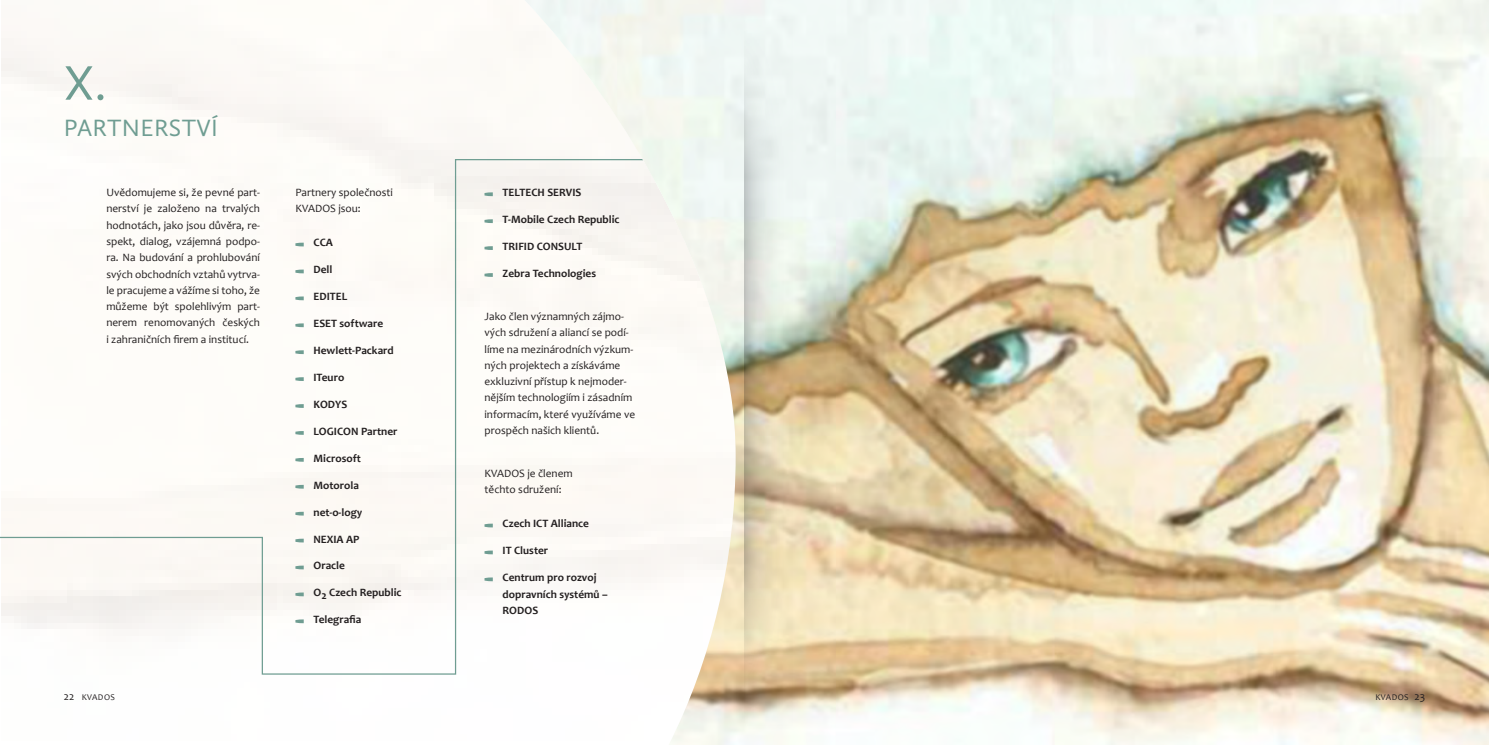
<style>
.page{position:relative;width:1489px;height:745px;background:#fff}
.page>*{position:absolute;margin:0;border:0;box-sizing:border-box;transform-origin:0 0}
.t1{font:50px "Calluna Sans";color:#6f9d92}
.t2{font:24.38px "Calluna Sans";letter-spacing:.015em;color:#6f9d92}
.t3{font:11.25px/16.2px "Candara";color:#231f20}
.t4{font:700 11.25px/16.2px "Candara";color:#231f20}
.t5{font:8.75px "Candara";letter-spacing:.04em;color:#231f20}
.s1{font-size:11.25px}
</style>
<div class="page">
<svg style="left:0;top:158px;width:445px;height:516px"></svg>
<div style="left:445px;top:0;width:79px;height:675px;background:#fdfaf6"></div>
<img style="left:524px;top:0;width:964px;height:744px">
<svg style="left:744px;top:0;width:72px;height:744px"></svg>
<p class="t1" style="left:64px;top:53px;width:44px">X.</p>
<p class="t2" style="left:64px;top:112px;width:155px">PARTNERSTVÍ</p>
<p class="t3" style="left:106px;top:184px;width:155px;text-align:justify">Uvědomujeme si, že pevné part&shy;nerství je založeno na trvalých hodnotách, jako jsou důvěra, re&shy;spekt, dialog, vzájemná podpo&shy;ra. Na budování a prohlubování svých obchodních vztahů vytrva&shy;le pracujeme a vážíme si toho, že můžeme být spolehlivým part&shy;nerem renomovaných českých i zahraničních firem a institucí.</p>
<p class="t3" style="left:295px;top:184px;width:99px">Partnery společnosti<br>KVADOS jsou:</p>
<p class="t4" style="left:313px;top:234px;width:21px">CCA</p>
<p class="t4" style="left:313px;top:261px;width:20px">Dell</p>
<p class="t4" style="left:313px;top:288px;width:35px">EDITEL</p>
<p class="t4" style="left:313px;top:315px;width:71px">ESET software</p>
<p class="t4" style="left:313px;top:342px;width:82px">Hewlett-Packard</p>
<p class="t4" style="left:313px;top:369px;width:32px">ITeuro</p>
<p class="t4" style="left:313px;top:396px;width:35px">KODYS</p>
<p class="t4" style="left:313px;top:422px;width:85px">LOGICON Partner</p>
<p class="t4" style="left:313px;top:449px;width:49px">Microsoft</p>
<p class="t4" style="left:313px;top:476px;width:47px">Motorola</p>
<p class="t4" style="left:313px;top:503px;width:50px">net-o-logy</p>
<p class="t4" style="left:313px;top:530px;width:48px">NEXIA AP</p>
<p class="t4" style="left:313px;top:557px;width:33px">Oracle</p>
<p class="t4" style="left:313px;top:584px;width:89px">O2 Czech Republic</p>
<p class="t4" style="left:313px;top:611px;width:49px">Telegrafia</p>
<p class="t4" style="left:502px;top:184px;width:80px">TELTECH SERVIS</p>
<p class="t4" style="left:502px;top:211px;width:118px">T-Mobile Czech Republic</p>
<p class="t4" style="left:502px;top:238px;width:81px">TRIFID CONSULT</p>
<p class="t4" style="left:502px;top:265px;width:95px">Zebra Technologies</p>
<p class="t3" style="left:484px;top:308px;width:152px">Jako člen významných zájmo&shy;vých sdružení a aliancí se podí&shy;líme na mezinárodních výzkum&shy;ných projektech a získáváme exkluzivní přístup k nejmoder&shy;nějším technologiím i zásadním informacím, které využíváme ve prospěch našich klientů.</p>
<p class="t3" style="left:484px;top:465px;width:90px">KVADOS je členem těchto sdružení:</p>
<p class="t4" style="left:502px;top:515px;width:88px">Czech ICT Alliance</p>
<p class="t4" style="left:502px;top:542px;width:47px">IT Cluster</p>
<p class="t4" style="left:502px;top:569px;width:107px">Centrum pro rozvoj dopravních systémů –<br>RODOS</p>
<p class="t5" style="left:64px;top:691px;width:53px"><span class="s1">22</span> KVADOS</p>
<p class="t5" style="left:1375px;top:691px;width:51px">KVADOS <span class="s1">23</span></p>
</div>
